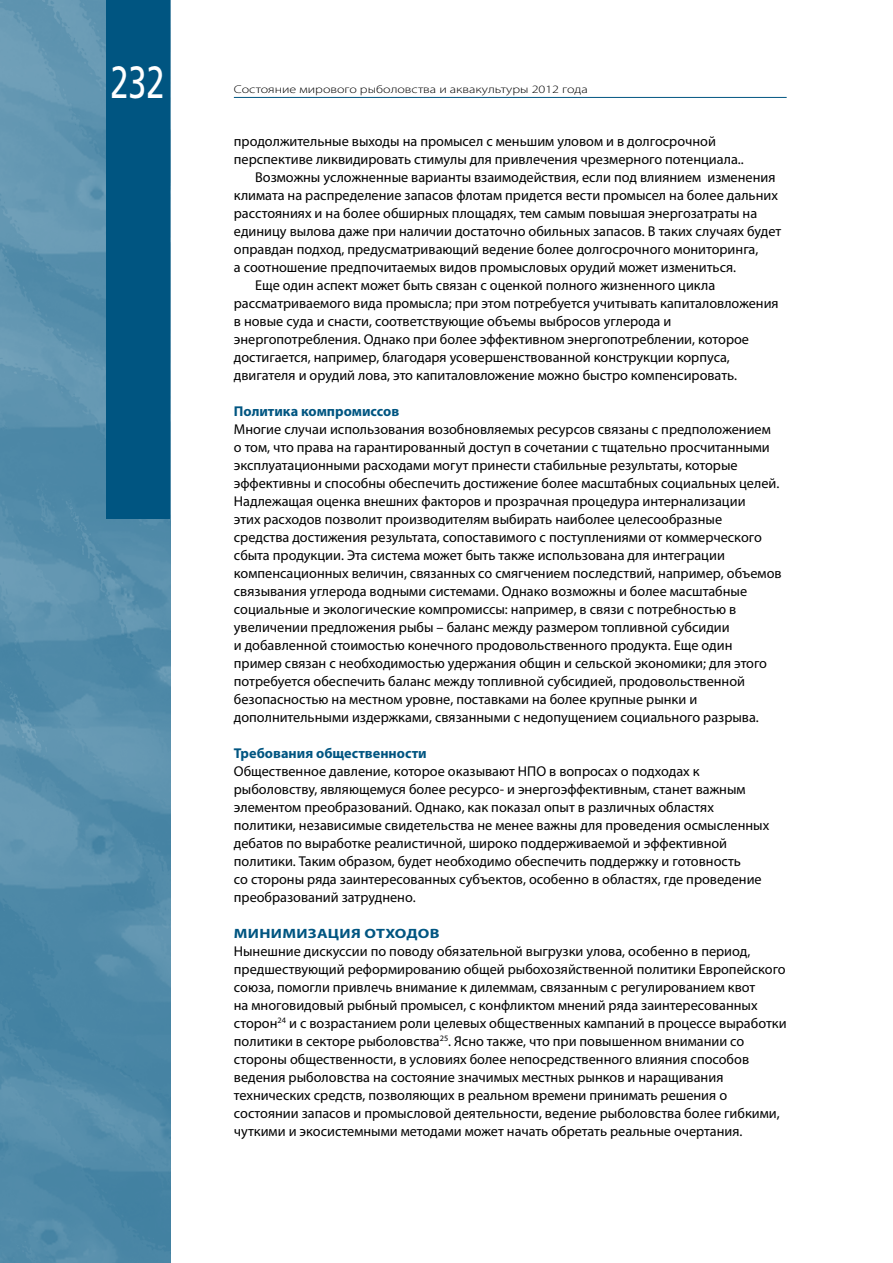
<style>
.page{position:relative;width:893px;height:1263px;background:#fff}
.page>*{position:absolute;margin:0;border:0;box-sizing:border-box;transform-origin:0 0}
.t1{font:45px "Frutiger LT Std";color:#fff;scale:.72 1}
.t2{font:14.25px/18px "Myriad Pro";color:#000}
.t3{font:700 14.25px "Myriad Pro";color:#005581}
.t4{font:700 13.5px "Myriad Pro";color:#005581;scale:1.2 1}
.t5{font:300 11.25px "Myriad Pro";color:#000;scale:1.25 1}
</style>
<div class="page">
<img style="left:0;top:0;width:170px;height:1263px">
<div style="left:106px;top:0;width:64px;height:518px;background:#005581"></div>
<hr style="left:234px;top:97px;width:553px;height:1px;background:#005581">
<h1 class="t1" style="left:110px;top:55px;width:77px">232</h1>
<p class="t5" style="left:234px;top:82px;width:285px">Состояние мирового рыболовства и аквакультуры 2012 года</p>
<p class="t2" style="left:234px;top:132px;width:483px">продолжительные выходы на промысел с меньшим уловом и в долгосрочной</p>
<p class="t2" style="left:234px;top:150px;width:511px">перспективе ликвидировать стимулы для привлечения чрезмерного потенциала..</p>
<p class="t2" style="left:255px;top:168px;width:522px">Возможны усложненные варианты взаимодействия, если под влиянием изменения</p>
<p class="t2" style="left:234px;top:186px;width:546px">климата на распределение запасов флотам придется вести промысел на более дальних</p>
<p class="t2" style="left:234px;top:204px;width:525px">расстояниях и на более обширных площадях, тем самым повышая энергозатраты на</p>
<p class="t2" style="left:234px;top:222px;width:549px">единицу вылова даже при наличии достаточно обильных запасов. В таких случаях будет</p>
<p class="t2" style="left:234px;top:240px;width:526px">оправдан подход, предусматривающий ведение более долгосрочного мониторинга,</p>
<p class="t2" style="left:234px;top:258px;width:504px">а соотношение предпочитаемых видов промысловых орудий может измениться.</p>
<p class="t2" style="left:255px;top:276px;width:462px">Еще один аспект может быть связан с оценкой полного жизненного цикла</p>
<p class="t2" style="left:234px;top:294px;width:546px">рассматриваемого вида промысла; при этом потребуется учитывать капиталовложения</p>
<p class="t2" style="left:234px;top:312px;width:439px">в новые суда и снасти, соответствующие объемы выбросов углерода и</p>
<p class="t2" style="left:234px;top:330px;width:517px">энергопотребления. Однако при более эффективном энергопотреблении, которое</p>
<p class="t2" style="left:234px;top:348px;width:497px">достигается, например, благодаря усовершенствованной конструкции корпуса,</p>
<p class="t2" style="left:234px;top:366px;width:505px">двигателя и орудий лова, это капиталовложение можно быстро компенсировать.</p>
<p class="t3" style="left:234px;top:401px;width:167px">Политика компромиссов</p>
<p class="t2" style="left:234px;top:420px;width:549px">Многие случаи использования возобновляемых ресурсов связаны с предположением о том, что права на гарантированный доступ в сочетании с тщательно просчитанными эксплуатационными расходами могут принести стабильные результаты, которые эффективны и способны обеспечить достижение более масштабных социальных целей.<br>Надлежащая оценка внешних факторов и прозрачная процедура интернализации<br>этих расходов позволит производителям выбирать наиболее целесообразные<br>средства достижения результата, сопоставимого с поступлениями от коммерческого сбыта продукции. Эта система может быть также использована для интеграции компенсационных величин, связанных со смягчением последствий, например, объемов связывания углерода водными системами. Однако возможны и более масштабные социальные и экологические компромиссы: например, в связи с потребностью в увеличении предложения рыбы – баланс между размером топливной субсидии<br>и добавленной стоимостью конечного продовольственного продукта. Еще один пример связан с необходимостью удержания общин и сельской экономики; для этого потребуется обеспечить баланс между топливной субсидией, продовольственной безопасностью на местном уровне, поставками на более крупные рынки и дополнительными издержками, связанными с недопущением социального разрыва.</p>
<p class="t3" style="left:234px;top:743px;width:194px">Требования общественности</p>
<p class="t2" style="left:234px;top:761px;width:537px">Общественное давление, которое оказывают НПО в вопросах о подходах к рыболовству, являющемуся более ресурсо- и энергоэффективным, станет важным элементом преобразований. Однако, как показал опыт в различных областях политики, независимые свидетельства не менее важны для проведения осмысленных дебатов по выработке реалистичной, широко поддерживаемой и эффективной политики. Таким образом, будет необходимо обеспечить поддержку и готовность<br>со стороны ряда заинтересованных субъектов, особенно в областях, где проведение преобразований затруднено.</p>
<p class="t4" style="left:234px;top:924px;width:23px">Миними</p>
<p class="t4" style="left:308px;top:924px;width:83px">зация отходов</p>
<p class="t2" style="left:234px;top:942px;width:554px">Нынешние дискуссии по поводу обязательной выгрузки улова, особенно в период, предшествующий реформированию общей рыбохозяйственной политики Европейского союза, помогли привлечь внимание к дилеммам, связанным с регулированием квот<br>на многовидовый рыбный промысел, с конфликтом мнений ряда заинтересованных сторон<sup>24</sup> и с возрастанием роли целевых общественных кампаний в процессе выработки политики в секторе рыболовства<sup>25</sup>. Ясно также, что при повышенном внимании со стороны общественности, в условиях более непосредственного влияния способов ведения рыболовства на состояние значимых местных рынков и наращивания технических средств, позволяющих в реальном времени принимать решения о состоянии запасов и промысловой деятельности, ведение рыболовства более гибкими, чуткими и экосистемными методами может начать обретать реальные очертания.</p>
</div>
